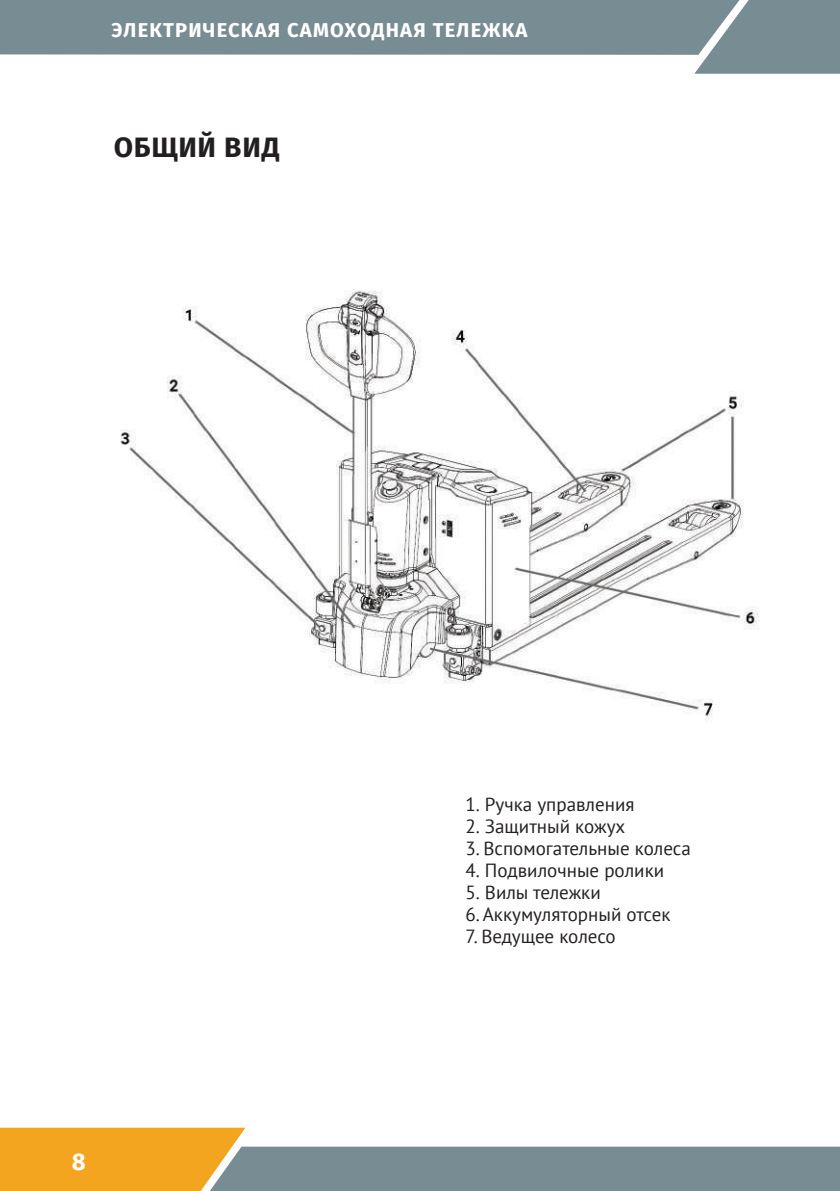
<style>
.page{position:relative;width:840px;height:1191px;background:#fff}
.page>*{position:absolute;margin:0;border:0;box-sizing:border-box;transform-origin:0 0}
.t1{font:700 28px "Fira Sans OT";letter-spacing:.025em;color:#231f20}
.t2{font:700 24px "Fira Sans OT";color:#fff}
.t3{font:700 20px "Fira Sans OT";letter-spacing:.06em;color:#fff}
.t4{font:19px "PT Sans";color:#231f20}
</style>
<div class="page">
<div style="left:694px;top:0;width:145px;height:74px;background:#788c94"></div>
<svg style="left:0;top:1127px;width:839px;height:64px"></svg>
<div style="left:0;top:0;width:760px;height:55px;background:#788c94"></div>
<img style="left:120px;top:290px;width:639px;height:432px">
<p class="t3" style="left:111px;top:16px;width:417px">ЭЛЕКТРИЧЕСКАЯ САМОХОДНАЯ ТЕЛЕЖКА</p>
<h1 class="t1" style="left:114px;top:127px;width:167px">ОБЩИЙ ВИД</h1>
<p class="t2" style="left:72px;top:1144px;width:16px">8</p>
<p class="t4" style="left:465px;top:792px;width:170px">1. Ручка управления</p>
<p class="t4" style="left:465px;top:814px;width:161px">2. Защитный кожух</p>
<p class="t4" style="left:465px;top:836px;width:227px">3. Вспомогательные колеса</p>
<p class="t4" style="left:465px;top:858px;width:200px">4. Подвилочные ролики</p>
<p class="t4" style="left:465px;top:880px;width:137px">5. Вилы тележки</p>
<p class="t4" style="left:465px;top:902px;width:206px">6. Аккумуляторный отсек</p>
<p class="t4" style="left:465px;top:924px;width:152px">7. Ведущее колесо</p>
</div>
